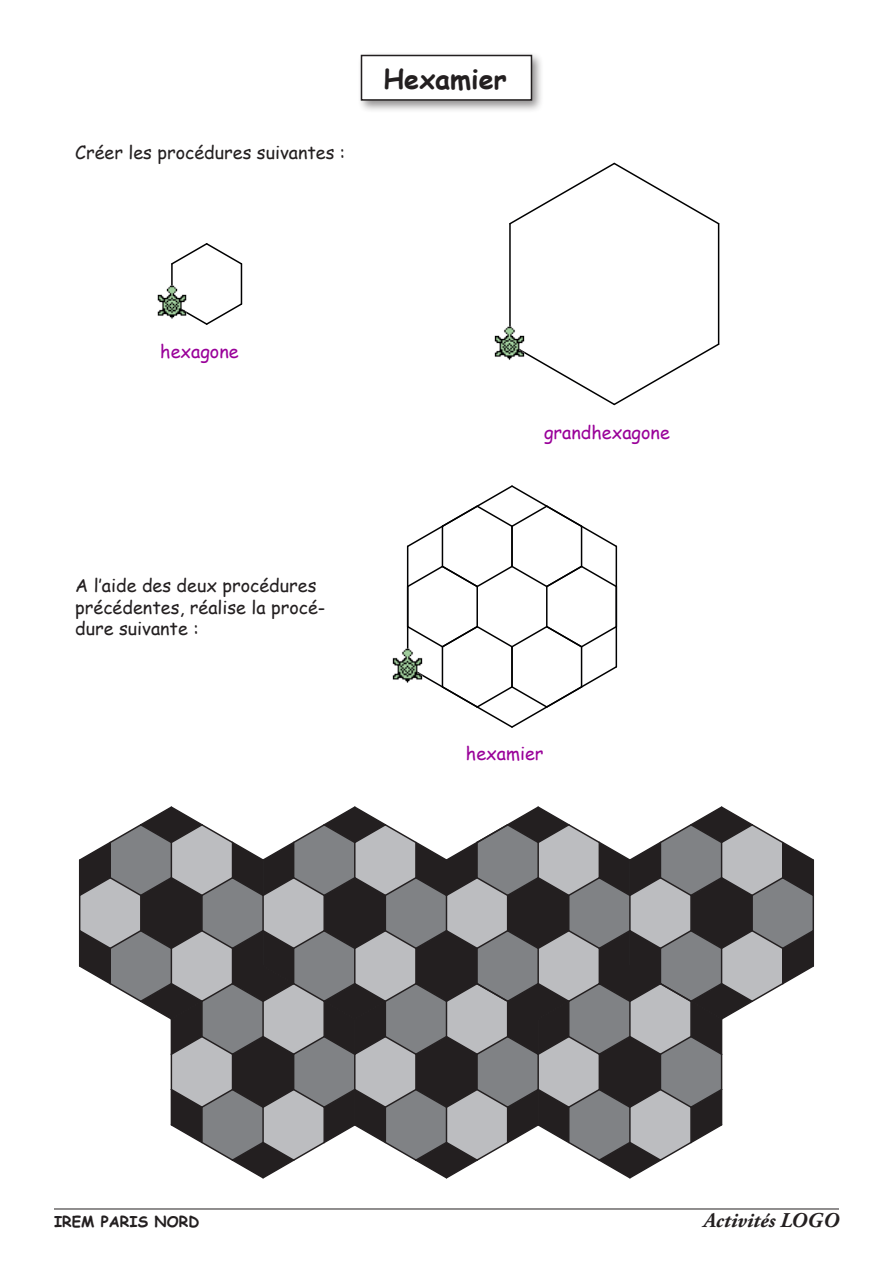
<style>
.page{position:relative;width:893px;height:1263px;background:#fff}
.page>*{position:absolute;margin:0;border:0;box-sizing:border-box;transform-origin:0 0}
.t1{font:700 27px "Comic Sans MS";color:#231f20}
.t2{font:italic 700 21px "Adobe Garamond Pro";color:#231f20}
.t3{font:18px/21.6px "Comic Sans MS";color:#231f20}
.t4{font:18px "Comic Sans MS";color:#909}
.t5{font:700 15px "Comic Sans MS";color:#231f20}
</style>
<div class="page">
<hr style="left:54px;top:1208px;width:785px;height:1px;background:#231f20">
<div style="left:357px;top:51px;width:188px;height:62px;background:#231f20;opacity:.5"></div>
<div style="left:361px;top:56px;width:170px;height:44px;background:#fff"></div>
<div style="left:361px;top:55px;width:171px;height:46px;border:2px solid #231f20"></div>
<svg style="left:78px;top:806px;width:737px;height:373px"></svg>
<hr style="left:171px;top:264px;width:2px;height:40px;background:#000001">
<hr style="left:241px;top:264px;width:1px;height:40px;background:#000001">
<svg style="left:171px;top:243px;width:72px;height:23px"></svg>
<svg style="left:191px;top:302px;width:52px;height:23px"></svg>
<img style="left:157px;top:284px;width:34px;height:35px">
<hr style="left:509px;top:224px;width:2px;height:120px;background:#000001">
<hr style="left:718px;top:224px;width:1px;height:120px;background:#000001">
<svg style="left:509px;top:162px;width:211px;height:64px"></svg>
<svg style="left:528px;top:342px;width:192px;height:64px"></svg>
<img style="left:494px;top:325px;width:34px;height:35px">
<hr style="left:616px;top:546px;width:1px;height:40px;background:#000001">
<hr style="left:476px;top:586px;width:2px;height:41px;background:#000001">
<hr style="left:511px;top:526px;width:2px;height:40px;background:#000001">
<hr style="left:407px;top:546px;width:1px;height:81px;background:#000001">
<hr style="left:442px;top:526px;width:1px;height:40px;background:#000001">
<hr style="left:581px;top:647px;width:1px;height:40px;background:#000001">
<hr style="left:511px;top:647px;width:2px;height:40px;background:#000001">
<hr style="left:546px;top:586px;width:1px;height:41px;background:#000001">
<hr style="left:581px;top:526px;width:1px;height:40px;background:#000001">
<svg style="left:406px;top:485px;width:212px;height:63px"></svg>
<hr style="left:616px;top:586px;width:1px;height:81px;background:#000001">
<svg style="left:426px;top:665px;width:192px;height:63px"></svg>
<hr style="left:442px;top:647px;width:1px;height:40px;background:#000001">
<svg style="left:406px;top:564px;width:212px;height:24px"></svg>
<svg style="left:406px;top:625px;width:212px;height:24px"></svg>
<img style="left:392px;top:648px;width:34px;height:35px">
<p class="t3" style="left:75px;top:141px;width:272px">Créer les procédures suivantes :</p>
<h1 class="t1" style="left:383px;top:59px;width:125px">Hexamier</h1>
<p class="t4" style="left:160px;top:338px;width:80px">hexagone</p>
<p class="t3" style="left:75px;top:574px;width:252px">A l’aide des deux procédures précédentes, réalise la procé&shy;dure suivante :</p>
<p class="t4" style="left:544px;top:419px;width:127px">grandhexagone</p>
<p class="t4" style="left:466px;top:740px;width:79px">hexamier</p>
<p class="t5" style="left:54px;top:1211px;width:147px">IREM PARIS NORD</p>
<p class="t2" style="left:704px;top:1208px;width:137px">Activités LOGO</p>
</div>
